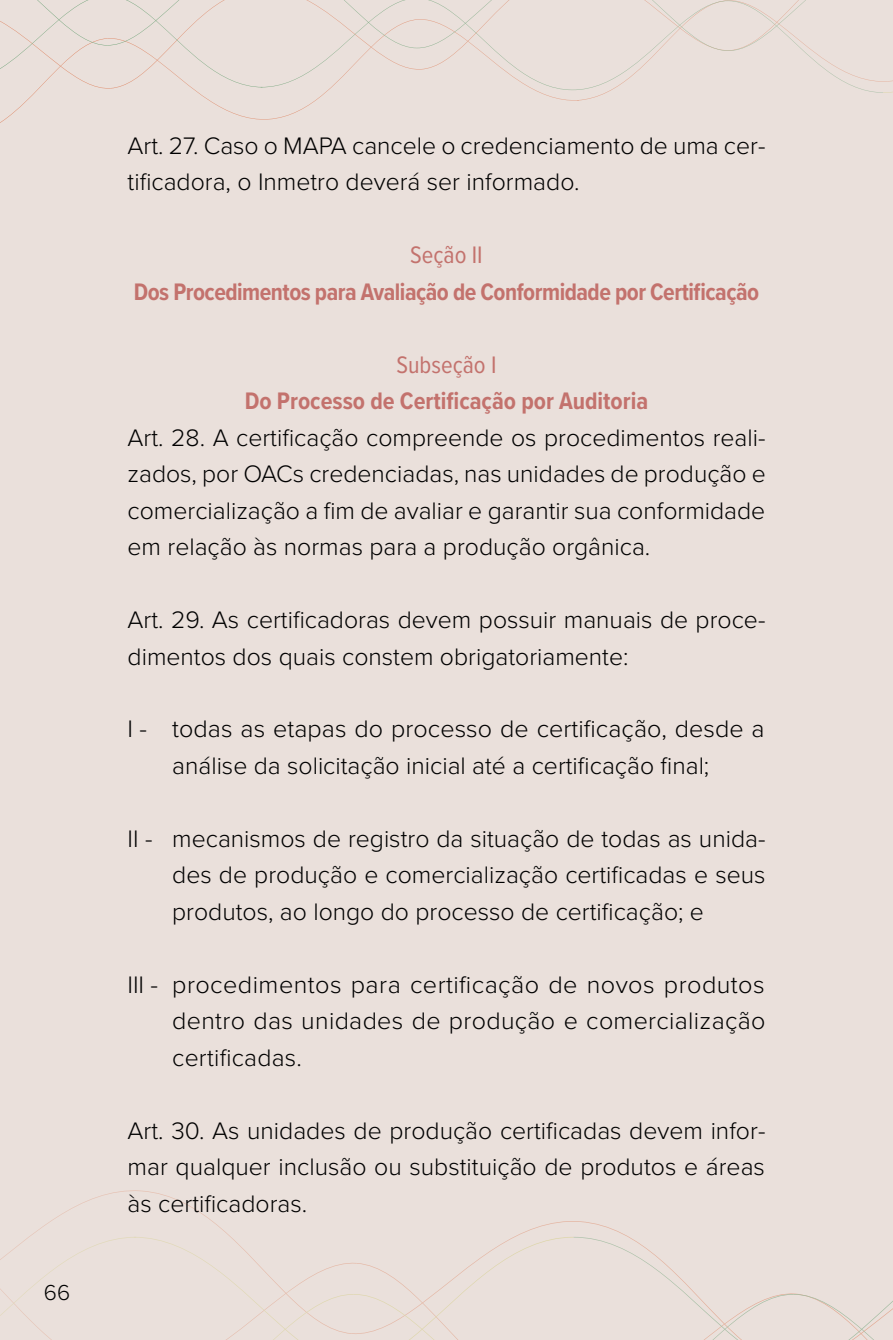
<style>
.page{position:relative;width:893px;height:1340px;background:#fff}
.page>*{position:absolute;margin:0;border:0;box-sizing:border-box;transform-origin:0 0}
.t1{font:300 24.75px/36.4px "Proxima Nova";color:#000;text-align:justify}
.t2{font:700 24.75px "Proxima Nova Cond";letter-spacing:-.02em;color:#c3726d}
.t3{font:700 24.75px "Proxima Nova Cond";color:#c3726d}
.t4{font:24.75px "Proxima Nova Cond";color:#c3726d}
.t5{font:300 22.5px "Proxima Nova";color:#000}
</style>
<div class="page">
<div style="left:0;top:0;width:893px;height:1339px;background:#eae0db"></div>
<svg style="left:0;top:0;width:893px;height:123px"></svg>
<svg style="left:0;top:1190px;width:893px;height:149px"></svg>
<p class="t5" style="left:44px;top:1275px;width:28px">66</p>
<p class="t1" style="left:128px;top:126px;width:639px">Art. 27. Caso o MAPA cancele o credenciamento de uma cer&shy;tificadora, o Inmetro deverá ser informado.</p>
<p class="t4" style="left:410px;top:237px;width:74px">Seção II</p>
<p class="t2" style="left:134px;top:273px;width:627px">Dos Procedimentos para Avaliação de Conformidade por Certificação</p>
<p class="t4" style="left:396px;top:346px;width:101px">Subseção I</p>
<p class="t3" style="left:245px;top:383px;width:405px">Do Processo de Certificação por Auditoria</p>
<p class="t1" style="left:128px;top:418px;width:640px">Art. 28. A certificação compreende os procedimentos reali&shy;zados, por OACs credenciadas, nas unidades de produção e comercialização a fim de avaliar e garantir sua conformidade em relação às normas para a produção orgânica.</p>
<p class="t1" style="left:128px;top:600px;width:639px">Art. 29. As certificadoras devem possuir manuais de proce&shy;dimentos dos quais constem obrigatoriamente:</p>
<p class="t1" style="left:128px;top:709px;width:639px;text-align:center">I - todas as etapas do processo de certificação, desde a análise da solicitação inicial até a certificação final;</p>
<p class="t1" style="left:172px;top:819px;width:595px;text-indent:-45px">II - mecanismos de registro da situação de todas as unida&shy;des de produção e comercialização certificadas e seus produtos, ao longo do processo de certificação; e</p>
<p class="t1" style="left:172px;top:964px;width:595px;text-indent:-45px">III - procedimentos para certificação de novos produtos dentro das unidades de produção e comercialização certificadas.</p>
<p class="t1" style="left:128px;top:1110px;width:639px">Art. 30. As unidades de produção certificadas devem infor&shy;mar qualquer inclusão ou substituição de produtos e áreas às certificadoras.</p>
</div>
